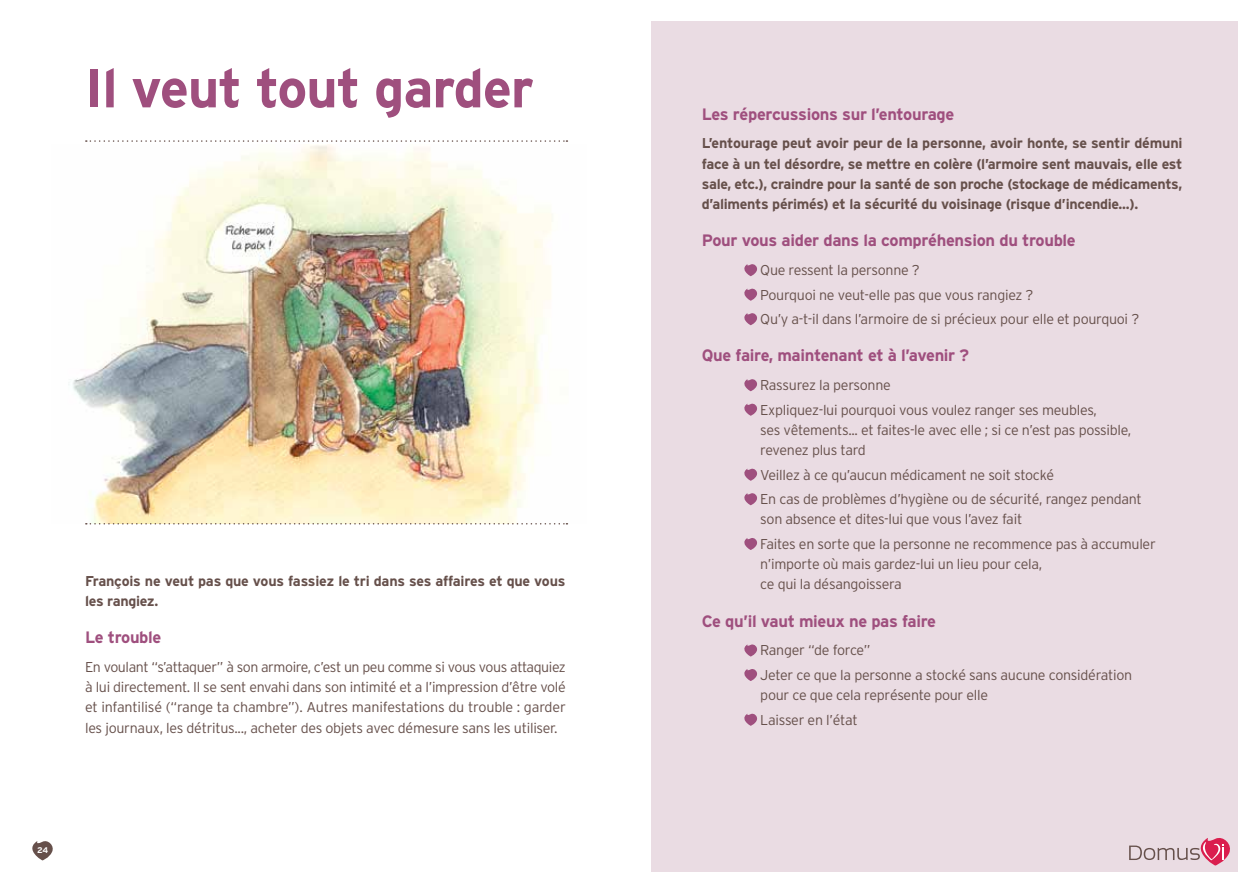
<style>
.page{position:relative;width:1259px;height:893px;background:#fff}
.page>*{position:absolute;margin:0;border:0;box-sizing:border-box;transform-origin:0 0}
.t1{font:700 54px "Interstate";letter-spacing:-.02em;color:#9f4f7e}
.t2{font:700 16.5px "Interstate";letter-spacing:-.02em;color:#9f4f7e}
.t3{font:300 14.25px/24.5px "Interstate";letter-spacing:-.02em;color:#66504b}
.t4{font:700 14.25px/20.2px "Interstate";letter-spacing:-.02em;color:#66504b}
.t5{font:700 8.25px "Interstate";color:#fff}
</style>
<div class="page">
<svg style="left:32px;top:841px;width:21px;height:19px"></svg>
<div style="left:651px;top:21px;width:586px;height:851px;background:#eadce3"></div>
<svg style="left:744px;top:264px;width:13px;height:12px"></svg>
<svg style="left:744px;top:288px;width:14px;height:13px"></svg>
<svg style="left:744px;top:313px;width:13px;height:12px"></svg>
<svg style="left:744px;top:379px;width:13px;height:12px"></svg>
<svg style="left:744px;top:403px;width:14px;height:13px"></svg>
<svg style="left:744px;top:468px;width:14px;height:13px"></svg>
<svg style="left:744px;top:493px;width:13px;height:12px"></svg>
<svg style="left:744px;top:538px;width:13px;height:12px"></svg>
<svg style="left:744px;top:644px;width:13px;height:12px"></svg>
<svg style="left:744px;top:669px;width:13px;height:12px"></svg>
<svg style="left:744px;top:713px;width:14px;height:13px"></svg>
<img style="left:68px;top:145px;width:485px;height:378px">
<svg style="left:86px;top:140px;width:481px;height:2px"></svg>
<svg style="left:86px;top:523px;width:481px;height:1px"></svg>
<svg style="left:1129px;top:838px;width:101px;height:27px"></svg>
<h1 class="t1" style="left:85px;top:58px;width:450px">Il veut tout garder</h1>
<p class="t4" style="left:85px;top:570px;width:482px">François ne veut pas que vous fassiez le tri dans ses affaires et que vous les rangiez.</p>
<p class="t2" style="left:85px;top:628px;width:78px">Le trouble</p>
<p class="t3" style="left:85px;top:657px;width:482px;line-height:20.2px;text-align:justify">En voulant “s’attaquer” à son armoire, c’est un peu comme si vous vous attaquiez à lui directement. Il se sent envahi dans son intimité et a l’impression d’être volé et infantilisé (“range ta chambre”). Autres manifestations du trouble : garder les journaux, les détritus..., acheter des objets avec démesure sans les utiliser.</p>
<p class="t5" style="left:37px;top:845px;width:12px">24</p>
<p class="t2" style="left:702px;top:105px;width:254px">Les répercussions sur l’entourage</p>
<p class="t4" style="left:702px;top:133px;width:482px;text-align:justify">L’entourage peut avoir peur de la personne, avoir honte, se sentir démuni face à un tel désordre, se mettre en colère (l’armoire sent mauvais, elle est sale, etc.), craindre pour la santé de son proche (stockage de médicaments, d’aliments périmés) et la sécurité du voisinage (risque d’incendie...).</p>
<p class="t2" style="left:702px;top:231px;width:375px">Pour vous aider dans la compréhension du trouble</p>
<p class="t3" style="left:760px;top:258px;width:380px">Que ressent la personne ?<br>Pourquoi ne veut-elle pas que vous rangiez ?<br>Qu’y a-t-il dans l’armoire de si précieux pour elle et pourquoi ?</p>
<p class="t2" style="left:702px;top:346px;width:269px">Que faire, maintenant et à l’avenir ?</p>
<p class="t3" style="left:760px;top:373px;width:338px">Rassurez la personne<br>Expliquez-lui pourquoi vous voulez ranger ses meubles,</p>
<p class="t3" style="left:760px;top:420px;width:372px;line-height:20.2px">ses vêtements... et faites-le avec elle ; si ce n’est pas possible, revenez plus tard</p>
<p class="t3" style="left:760px;top:462px;width:383px">Veillez à ce qu’aucun médicament ne soit stocké<br>En cas de problèmes d’hygiène ou de sécurité, rangez pendant</p>
<p class="t3" style="left:760px;top:507px;width:397px">son absence et dites-lui que vous l’avez fait<br>Faites en sorte que la personne ne recommence pas à accumuler</p>
<p class="t3" style="left:760px;top:554px;width:283px;line-height:20.2px">n’importe où mais gardez-lui un lieu pour cela, ce qui la désangoissera</p>
<p class="t2" style="left:702px;top:612px;width:236px">Ce qu’il vaut mieux ne pas faire</p>
<p class="t3" style="left:760px;top:638px;width:373px">Ranger “de force”<br>Jeter ce que la personne a stocké sans aucune considération</p>
<p class="t3" style="left:760px;top:683px;width:229px">pour ce que cela représente pour elle<br>Laisser en l’état</p>
</div>
